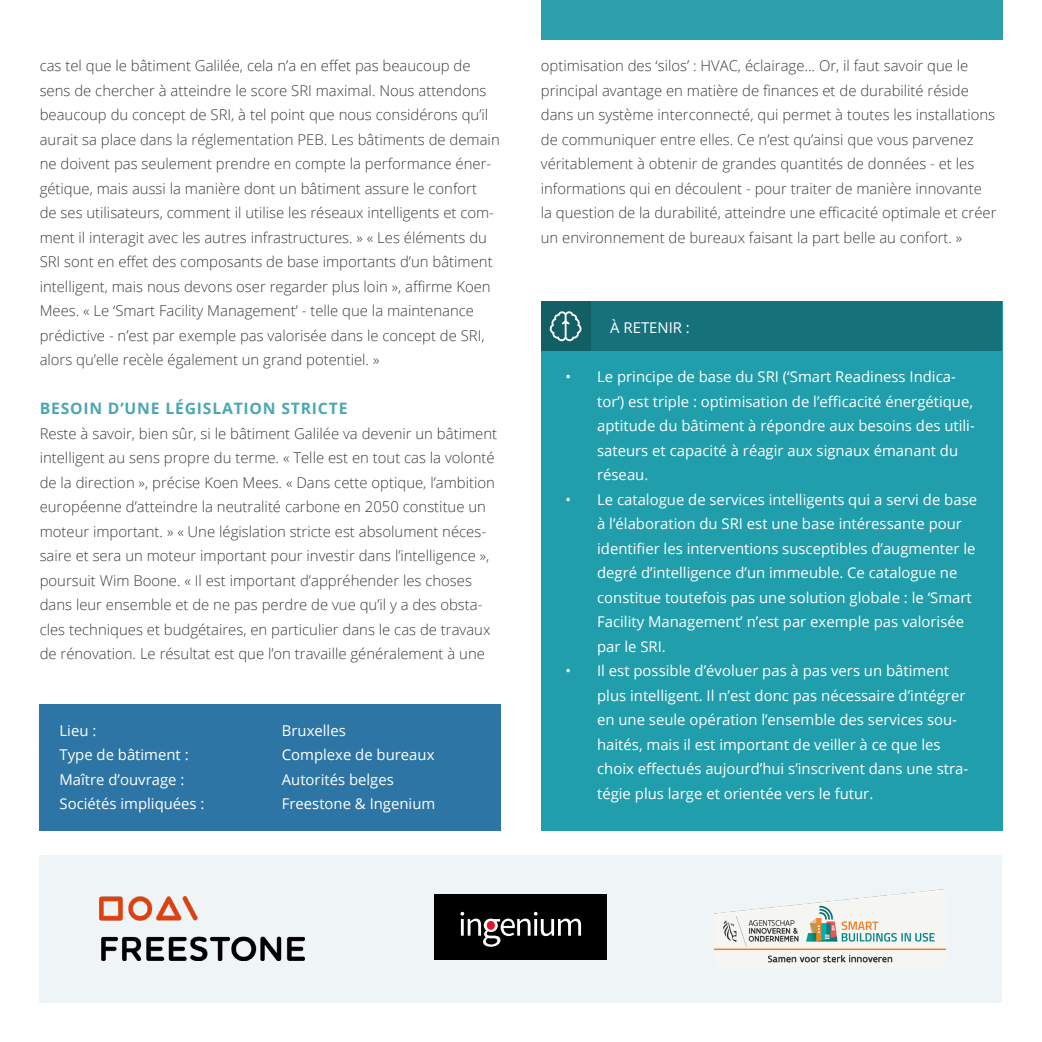
<style>
.page{position:relative;width:1042px;height:1042px;background:#fff}
.page>*{position:absolute;margin:0;border:0;box-sizing:border-box;transform-origin:0 0}
.t1{font:700 15.75px "Open Sans";letter-spacing:.05em;color:#4ba7b3}
.t2{font:300 14.88px/24.5px "Open Sans";color:#3c3c3b}
.t3{font:14.88px/24.5px "Open Sans";color:#fff}
</style>
<div class="page">
<div style="left:541px;top:0;width:461px;height:40px;background:#2ca0ac"></div>
<div style="left:40px;top:855px;width:962px;height:147px;background:#eff5f7"></div>
<div style="left:541px;top:301px;width:461px;height:530px;background:#209eab"></div>
<div style="left:541px;top:301px;width:49px;height:50px;background:#125f65"></div>
<div style="left:590px;top:301px;width:412px;height:50px;background:#16727a"></div>
<svg style="left:550px;top:311px;width:31px;height:30px"></svg>
<div style="left:40px;top:704px;width:461px;height:127px;background:#2d75a5"></div>
<img style="left:714px;top:889px;width:231px;height:74px">
<img style="left:99px;top:897px;width:205px;height:63px">
<div style="left:435px;top:894px;width:172px;height:65px;background:#000"></div>
<svg style="left:460px;top:912px;width:121px;height:34px"></svg>
<p class="t2" style="left:40px;top:53px;width:461px">cas tel que le bâtiment Galilée, cela n’a en effet pas beaucoup de sens de chercher à atteindre le score SRI maximal. Nous attendons beaucoup du concept de SRI, à tel point que nous considérons qu’il aurait sa place dans la réglementation PEB. Les bâtiments de demain ne doivent pas seulement prendre en compte la performance éner&shy;gétique, mais aussi la manière dont un bâtiment assure le confort<br>de ses utilisateurs, comment il utilise les réseaux intelligents et com&shy;ment il interagit avec les autres infrastructures. » « Les éléments du SRI sont en effet des composants de base importants d’un bâtiment intelligent, mais nous devons oser regarder plus loin », affirme Koen Mees. « Le ‘Smart Facility Management’ - telle que la maintenance prédictive - n’est par exemple pas valorisée dans le concept de SRI, alors qu’elle recèle également un grand potentiel. »</p>
<p class="t1" style="left:40px;top:397px;width:309px">BESOIN D’UNE LÉGISLATION STRICTE</p>
<p class="t2" style="left:40px;top:421px;width:459px">Reste à savoir, bien sûr, si le bâtiment Galilée va devenir un bâtiment intelligent au sens propre du terme. « Telle est en tout cas la volonté de la direction », précise Koen Mees. « Dans cette optique, l’ambition européenne d’atteindre la neutralité carbone en 2050 constitue un moteur important. » « Une législation stricte est absolument néces&shy;saire et sera un moteur important pour investir dans l’intelligence », poursuit Wim Boone. « Il est important d’appréhender les choses dans leur ensemble et de ne pas perdre de vue qu’il y a des obsta&shy;cles techniques et budgétaires, en particulier dans le cas de travaux de rénovation. Le résultat est que l’on travaille généralement à une</p>
<p class="t3" style="left:60px;top:718px;width:38px">Lieu :</p>
<p class="t3" style="left:282px;top:718px;width:65px">Bruxelles</p>
<p class="t3" style="left:60px;top:742px;width:131px">Type de bâtiment :</p>
<p class="t3" style="left:282px;top:742px;width:154px">Complexe de bureaux</p>
<p class="t3" style="left:60px;top:767px;width:126px">Maître d’ouvrage :</p>
<p class="t3" style="left:282px;top:767px;width:113px">Autorités belges</p>
<p class="t3" style="left:60px;top:791px;width:147px">Sociétés impliquées :</p>
<p class="t3" style="left:282px;top:791px;width:155px">Freestone &amp; Ingenium</p>
<p class="t2" style="left:541px;top:53px;width:457px">optimisation des ‘silos’ : HVAC, éclairage... Or, il faut savoir que le principal avantage en matière de finances et de durabilité réside dans un système interconnecté, qui permet à toutes les installations de communiquer entre elles. Ce n’est qu’ainsi que vous parvenez véritablement à obtenir de grandes quantités de données - et les informations qui en découlent - pour traiter de manière innovante la question de la durabilité, atteindre une efficacité optimale et créer un environnement de bureaux faisant la part belle au confort. »</p>
<p class="t3" style="left:610px;top:315px;width:81px">À RETENIR :</p>
<p class="t3" style="left:597px;top:364px;width:379px;text-indent:-32px">• Le principe de base du SRI (‘Smart Readiness Indica&shy;tor’) est triple : optimisation de l’efficacité énergétique, aptitude du bâtiment à répondre aux besoins des utili&shy;sateurs et capacité à réagir aux signaux émanant du réseau.</p>
<p class="t3" style="left:597px;top:487px;width:381px;text-indent:-32px">• Le catalogue de services intelligents qui a servi de base à l’élaboration du SRI est une base intéressante pour identifier les interventions susceptibles d’augmenter le degré d’intelligence d’un immeuble. Ce catalogue ne constitue toutefois pas une solution globale : le ‘Smart Facility Management’ n’est par exemple pas valorisée par le SRI.</p>
<p class="t3" style="left:597px;top:658px;width:373px;text-indent:-32px">• Il est possible d’évoluer pas à pas vers un bâtiment plus intelligent. Il n’est donc pas nécessaire d’intégrer en une seule opération l’ensemble des services sou&shy;haités, mais il est important de veiller à ce que les choix effectués aujourd’hui s’inscrivent dans une stra&shy;tégie plus large et orientée vers le futur.</p>
</div>
